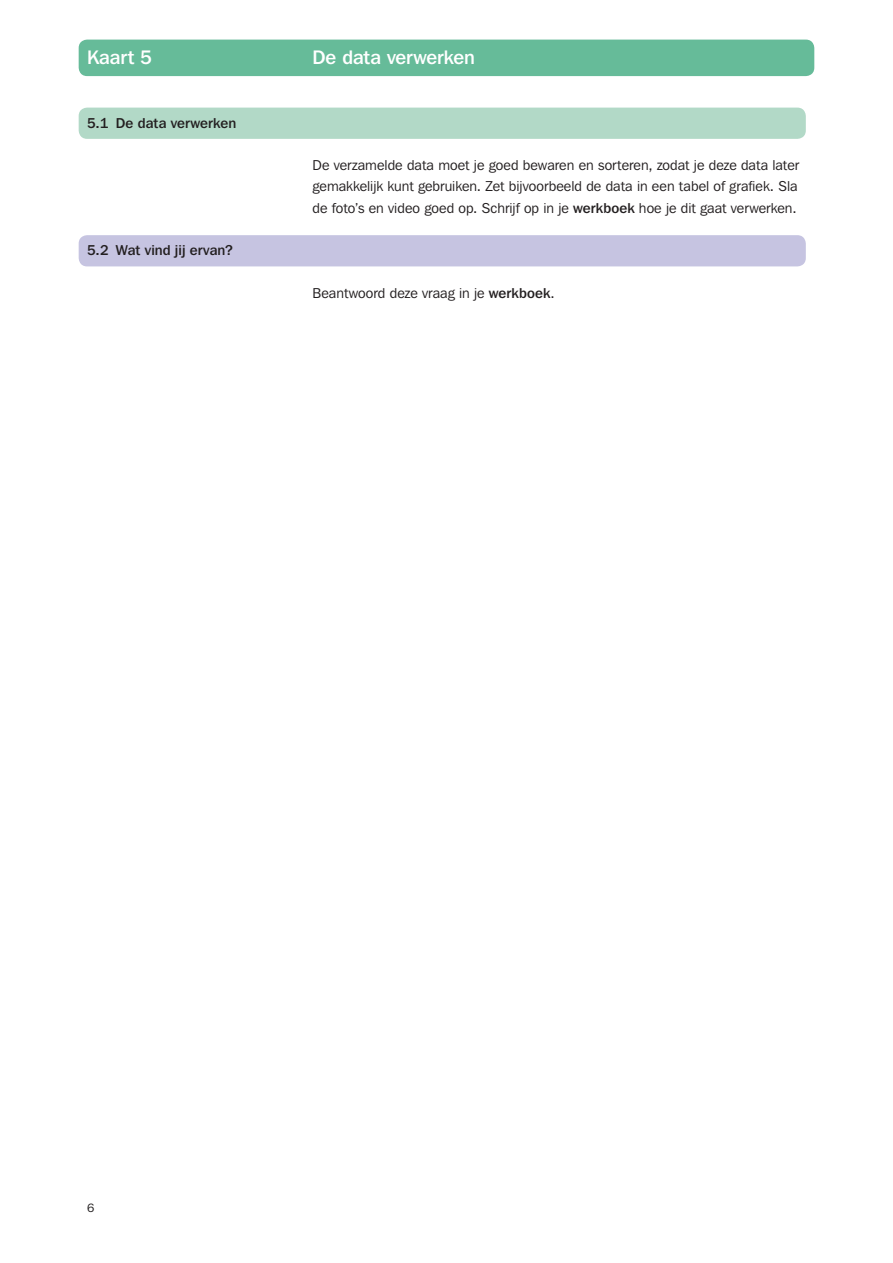
<style>
.page{position:relative;width:893px;height:1263px;background:#fff}
.page>*{position:absolute;margin:0;border:0;box-sizing:border-box;transform-origin:0 0}
.t1{font:500 19.5px "Franklin Gothic IT Cby BT";letter-spacing:-.005em;color:#fff}
.t2{font:14.25px/21.3px "Franklin Gothic IT Cby BT";letter-spacing:.005em;color:#231f20;text-align:justify}
.t3{font:500 14.25px "Franklin Gothic IT Cby BT";letter-spacing:.005em;color:#231f20}
.t4{font:12px "Franklin Gothic IT Cby BT";color:#231f20}
.s1{font-weight:500}
</style>
<div class="page">
<div style="left:79px;top:40px;width:735px;height:36px;background:#6b9;border-radius:9px"></div>
<div style="left:79px;top:108px;width:727px;height:31px;background:#b2d9c7;border-radius:9px"></div>
<div style="left:79px;top:235px;width:727px;height:31px;background:#c6c4e1;border-radius:9px"></div>
<h1 class="t1" style="left:87px;top:45px;width:66px">Kaart 5</h1>
<h1 class="t1" style="left:313px;top:45px;width:164px">De data verwerken</h1>
<p class="t3" style="left:87px;top:114px;width:151px">5.1 De data verwerken</p>
<p class="t3" style="left:87px;top:241px;width:147px">5.2 Wat vind jij ervan?</p>
<p class="t2" style="left:313px;top:154px;width:488px">De verzamelde data moet je goed bewaren en sorteren, zodat je deze data later gemakkelijk kunt gebruiken. Zet bijvoorbeeld de data in een tabel of grafiek. Sla de foto’s en video goed op. Schrijf op in je <span class="s1">werkboek</span> hoe je dit gaat verwerken.</p>
<p class="t2" style="left:313px;top:282px;width:244px">Beantwoord deze vraag in je <span class="s1">werkboek</span>.</p>
<p class="t4" style="left:87px;top:1200px;width:9px">6</p>
</div>
